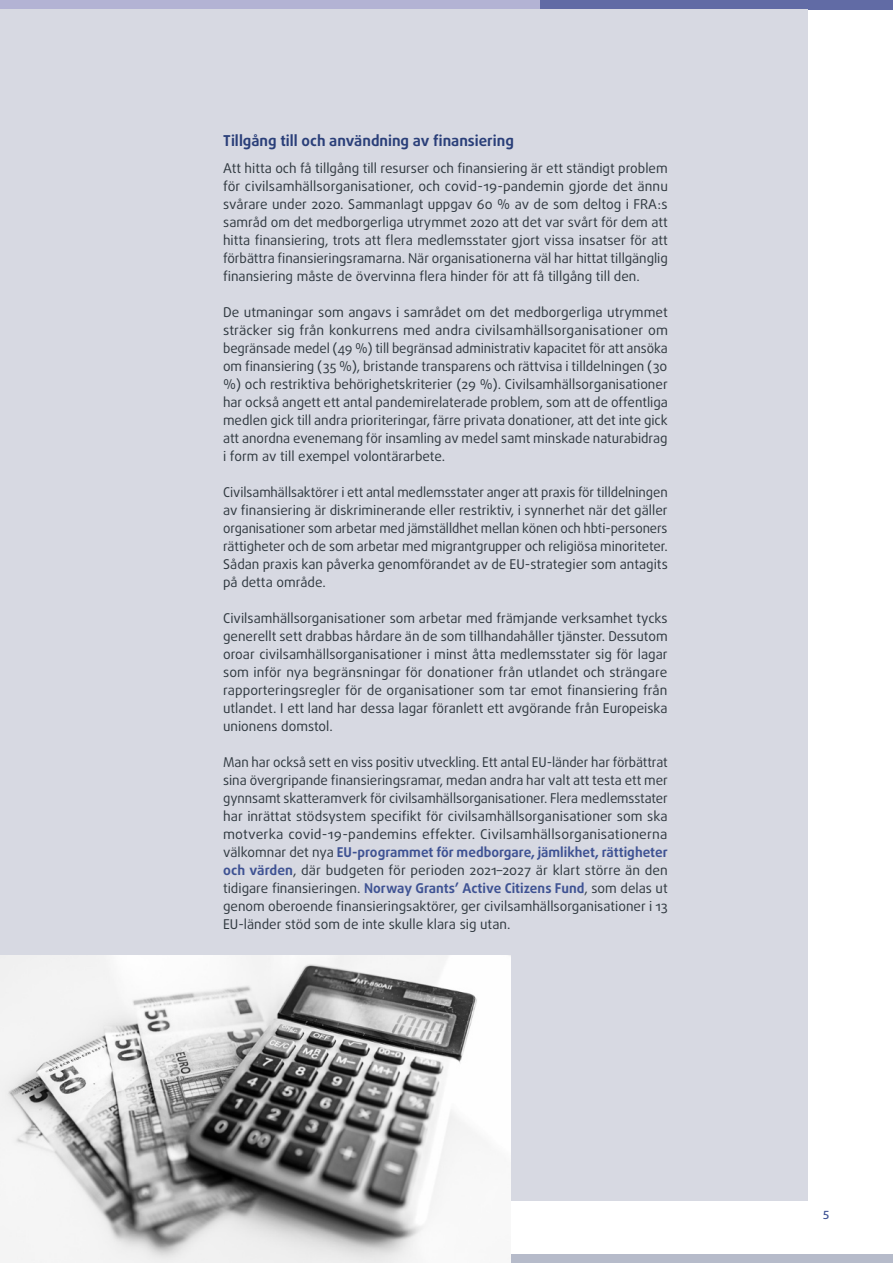
<style>
.page{position:relative;width:893px;height:1263px;background:#fff}
.page>*{position:absolute;margin:0;border:0;box-sizing:border-box;transform-origin:0 0}
.key_findings_subtitl{font:700 15px "Daxline Pro";color:#2a3f79}
.body_text{font:13.5px/18px "Daxline Pro";color:#2f383f;text-align:justify}
.t1{font:500 11.25px "Daxline Pro";color:#3e5293}
.s1{font-weight:700;color:#3e5293}
</style>
<div class="page">
<div style="left:0;top:1254px;width:893px;height:9px;background:#b6bbca"></div>
<div style="left:540px;top:0;width:353px;height:10px;background:#616ba5"></div>
<div style="left:0;top:0;width:540px;height:10px;background:#b3b3d4"></div>
<div style="left:0;top:9px;width:808px;height:1192px;background:#d7d9e2"></div>
<img style="left:0;top:955px;width:510px;height:308px">
<h2 class="key_findings_subtitl" style="left:223px;top:130px;width:292px">Tillgång till och användning av finansiering</h2>
<p class="body_text" style="left:223px;top:159px;width:446px">Att hitta och få tillgång till resurser och finansiering är ett ständigt problem för civilsamhällsorganisationer, och covid-19-pandemin gjorde det ännu svårare under 2020. Sammanlagt uppgav 60 % av de som deltog i FRA:s samråd om det medborgerliga utrymmet 2020 att det var svårt för dem att hitta finansiering, trots att flera medlemsstater gjort vissa insatser för att förbättra finansieringsramarna. När organisationerna väl har hittat tillgänglig finansiering måste de övervinna flera hinder för att få tillgång till den.</p>
<p class="body_text" style="left:223px;top:303px;width:446px">De utmaningar som angavs i samrådet om det medborgerliga utrymmet sträcker sig från konkurrens med andra civilsamhällsorganisationer om begränsade medel (49 %) till begränsad administrativ kapacitet för att ansöka om finansiering (35 %), bristande transparens och rättvisa i tilldelningen (30 %) och restriktiva behörighetskriterier (29 %). Civilsamhällsorganisationer har också angett ett antal pandemirelaterade problem, som att de offentliga medlen gick till andra prioriteringar, färre privata donationer, att det inte gick att anordna evenemang för insamling av medel samt minskade naturabidrag i form av till exempel volontärarbete.</p>
<p class="body_text" style="left:223px;top:483px;width:446px">Civilsamhällsaktörer i ett antal medlemsstater anger att praxis för tilldelningen av finansiering är diskriminerande eller restriktiv, i synnerhet när det gäller organisationer som arbetar med jämställdhet mellan könen och hbti-personers rättigheter och de som arbetar med migrantgrupper och religiösa minoriteter.<br>Sådan praxis kan påverka genomförandet av de EU-strategier som antagits på detta område.</p>
<p class="body_text" style="left:223px;top:609px;width:446px">Civilsamhällsorganisationer som arbetar med främjande verksamhet tycks generellt sett drabbas hårdare än de som tillhandahåller tjänster. Dessutom oroar civilsamhällsorganisationer i minst åtta medlemsstater sig för lagar som inför nya begränsningar för donationer från utlandet och strängare rapporteringsregler för de organisationer som tar emot finansiering från utlandet. I ett land har dessa lagar föranlett ett avgörande från Europeiska unionens domstol.</p>
<p class="body_text" style="left:223px;top:753px;width:446px">Man har också sett en viss positiv utveckling. Ett antal EU-länder har förbättrat sina övergripande finansieringsramar, medan andra har valt att testa ett mer gynnsamt skatteramverk för civilsamhällsorganisationer. Flera medlemsstater har inrättat stödsystem specifikt för civilsamhällsorganisationer som ska motverka covid-19-pandemins effekter. Civilsamhällsorganisationerna välkomnar det nya <span class="s1">EU-programmet för medborgare, jämlikhet, rättigheter och värden</span>, där budgeten för perioden 2021–2027 är klart större än den tidigare finansieringen. <span class="s1">Norway Grants’ Active Citizens Fund</span>, som delas ut genom oberoende finansieringsaktörer, ger civilsamhällsorganisationer i 13<br>EU-länder stöd som de inte skulle klara sig utan.</p>
<p class="t1" style="left:823px;top:1207px;width:8px">5</p>
</div>
